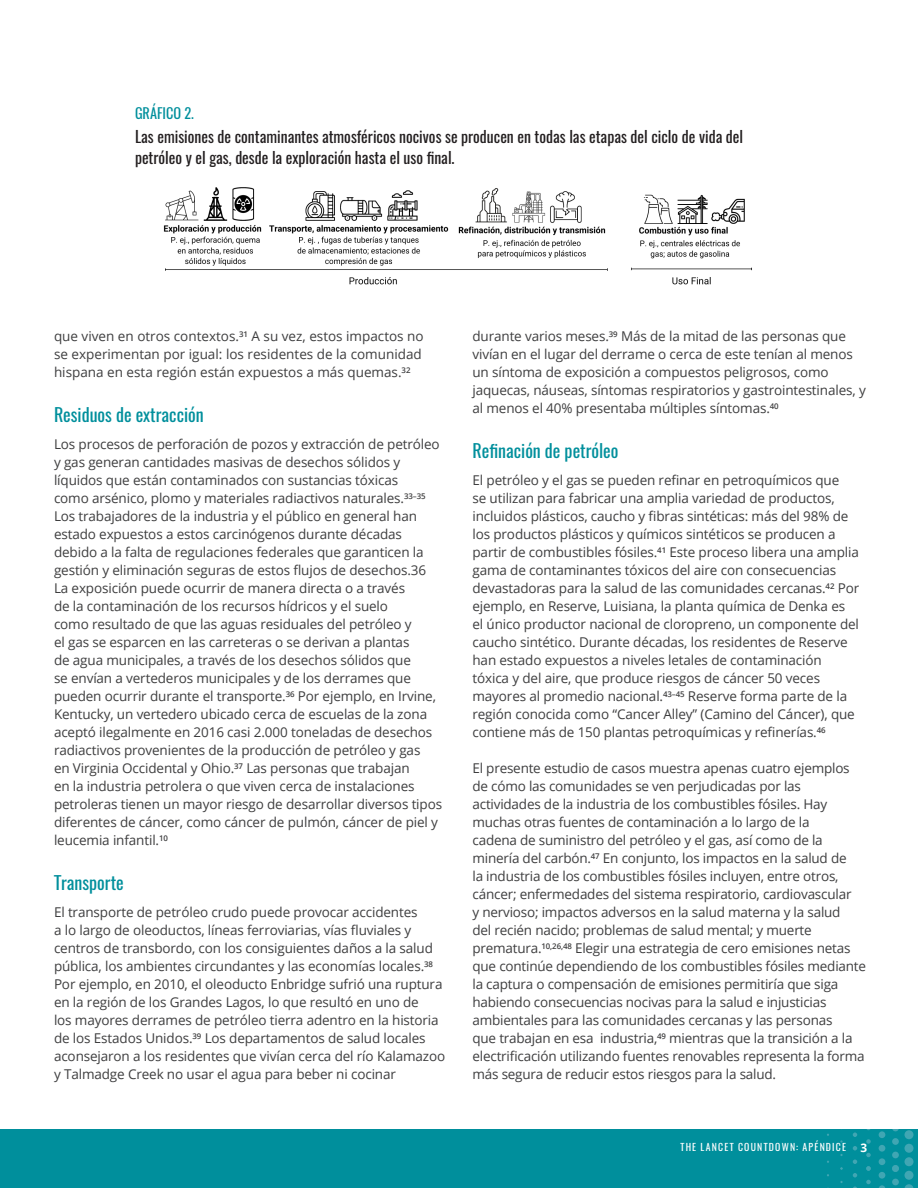
<style>
.page{position:relative;width:918px;height:1188px;background:#fff}
.page>*{position:absolute;margin:0;border:0;box-sizing:border-box;transform-origin:0 0}
.Subhead_1_Line{font:18px "Oswald";color:#008f9c}
.AI_Header_1_blk_-_2{font:15.75px/20.2px "Oswald";color:#231f20}
.Figure___Table_1{font:14.25px "Oswald";color:#008f9c}
.text_9_12{font:13.5px/18px "Open Sans";letter-spacing:-.01em;color:#3e3e3f}
.t1{font:9.75px "Oswald";letter-spacing:.125em;color:#fff}
.s1{font-family:"Open Sans";font-weight:700;font-size:11.85px}
</style>
<div class="page">
<div style="left:0;top:1130px;width:918px;height:58px;background:#008f9c"></div>
<div style="left:892px;top:1125px;width:7px;height:6px;background:#40a6b3;border-radius:50%"></div>
<div style="left:892px;top:1138px;width:7px;height:7px;background:#40a6b3;border-radius:50%"></div>
<div style="left:892px;top:1152px;width:7px;height:6px;background:#40a6b3;border-radius:50%"></div>
<div style="left:879px;top:1131px;width:6px;height:7px;background:#40a6b3;border-radius:50%"></div>
<div style="left:879px;top:1145px;width:6px;height:7px;background:#40a6b3;border-radius:50%"></div>
<div style="left:879px;top:1158px;width:6px;height:7px;background:#40a6b3;border-radius:50%"></div>
<svg style="left:866px;top:1139px;width:5px;height:5px"></svg>
<svg style="left:866px;top:1153px;width:5px;height:4px"></svg>
<svg style="left:853px;top:1132px;width:4px;height:5px"></svg>
<svg style="left:853px;top:1146px;width:4px;height:4px"></svg>
<svg style="left:853px;top:1160px;width:4px;height:4px"></svg>
<svg style="left:904px;top:1130px;width:10px;height:58px"></svg>
<div style="left:892px;top:1165px;width:7px;height:7px;background:#40a6b3;border-radius:50%"></div>
<div style="left:892px;top:1179px;width:7px;height:6px;background:#40a6b3;border-radius:50%"></div>
<div style="left:879px;top:1172px;width:6px;height:7px;background:#40a6b3;border-radius:50%"></div>
<svg style="left:879px;top:1185px;width:6px;height:3px"></svg>
<svg style="left:866px;top:1166px;width:5px;height:5px"></svg>
<svg style="left:866px;top:1180px;width:5px;height:4px"></svg>
<svg style="left:853px;top:1173px;width:4px;height:5px"></svg>
<div style="left:778px;top:1112px;width:140px;height:18px;background:#fff"></div>
<img style="left:163px;top:187px;width:589px;height:98px">
<p class="Figure___Table_1" style="left:135px;top:104px;width:60px">GRÁFICO 2.</p>
<p class="AI_Header_1_blk_-_2" style="left:135px;top:127px;width:610px">Las emisiones de contaminantes atmosféricos nocivos se producen en todas las etapas del ciclo de vida del petróleo y el gas, desde la exploración hasta el uso final.</p>
<p class="text_9_12" style="left:54px;top:327px;width:371px">que viven en otros contextos.<sup>31</sup> A su vez, estos impactos no se experimentan por igual: los residentes de la comunidad hispana en esta región están expuestos a más quemas.<sup>32</sup></p>
<p class="Subhead_1_Line" style="left:54px;top:402px;width:151px">Residuos de extracción</p>
<p class="text_9_12" style="left:54px;top:435px;width:390px">Los procesos de perforación de pozos y extracción de petróleo y gas generan cantidades masivas de desechos sólidos y líquidos que están contaminados con sustancias tóxicas<br>como arsénico, plomo y materiales radiactivos naturales.<sup>33–35<br></sup>Los trabajadores de la industria y el público en general han estado expuestos a estos carcinógenos durante décadas debido a la falta de regulaciones federales que garanticen la gestión y eliminación seguras de estos flujos de desechos.36<br>La exposición puede ocurrir de manera directa o a través<br>de la contaminación de los recursos hídricos y el suelo<br>como resultado de que las aguas residuales del petróleo y<br>el gas se esparcen en las carreteras o se derivan a plantas<br>de agua municipales, a través de los desechos sólidos que<br>se envían a vertederos municipales y de los derrames que pueden ocurrir durante el transporte.<sup>36</sup> Por ejemplo, en Irvine, Kentucky, un vertedero ubicado cerca de escuelas de la zona aceptó ilegalmente en 2016 casi 2.000 toneladas de desechos radiactivos provenientes de la producción de petróleo y gas<br>en Virginia Occidental y Ohio.<sup>37</sup> Las personas que trabajan<br>en la industria petrolera o que viven cerca de instalaciones petroleras tienen un mayor riesgo de desarrollar diversos tipos diferentes de cáncer, como cáncer de pulmón, cáncer de piel y leucemia infantil.<sup>10</sup></p>
<p class="Subhead_1_Line" style="left:54px;top:870px;width:71px">Transporte</p>
<p class="text_9_12" style="left:54px;top:903px;width:393px">El transporte de petróleo crudo puede provocar accidentes<br>a lo largo de oleoductos, líneas ferroviarias, vías fluviales y centros de transbordo, con los consiguientes daños a la salud pública, los ambientes circundantes y las economías locales.<sup>38<br></sup>Por ejemplo, en 2010, el oleoducto Enbridge sufrió una ruptura en la región de los Grandes Lagos, lo que resultó en uno de<br>los mayores derrames de petróleo tierra adentro en la historia de los Estados Unidos.<sup>39</sup> Los departamentos de salud locales aconsejaron a los residentes que vivían cerca del río Kalamazoo y Talmadge Creek no usar el agua para beber ni cocinar</p>
<p class="text_9_12" style="left:472px;top:327px;width:395px">durante varios meses.<sup>39</sup> Más de la mitad de las personas que vivían en el lugar del derrame o cerca de este tenían al menos un síntoma de exposición a compuestos peligrosos, como jaquecas, náuseas, síntomas respiratorios y gastrointestinales, y al menos el 40% presentaba múltiples síntomas.<sup>40</sup></p>
<p class="Subhead_1_Line" style="left:472px;top:438px;width:147px">Refinación de petróleo</p>
<p class="text_9_12" style="left:472px;top:471px;width:388px">El petróleo y el gas se pueden refinar en petroquímicos que<br>se utilizan para fabricar una amplia variedad de productos, incluidos plásticos, caucho y fibras sintéticas: más del 98% de los productos plásticos y químicos sintéticos se producen a partir de combustibles fósiles.<sup>41</sup> Este proceso libera una amplia gama de contaminantes tóxicos del aire con consecuencias devastadoras para la salud de las comunidades cercanas.<sup>42</sup> Por ejemplo, en Reserve, Luisiana, la planta química de Denka es el único productor nacional de cloropreno, un componente del caucho sintético. Durante décadas, los residentes de Reserve han estado expuestos a niveles letales de contaminación tóxica y del aire, que produce riesgos de cáncer 50 veces mayores al promedio nacional.<sup>43–45</sup> Reserve forma parte de la región conocida como “Cancer Alley” (Camino del Cáncer), que contiene más de 150 plantas petroquímicas y refinerías.<sup>46</sup></p>
<p class="text_9_12" style="left:472px;top:759px;width:395px">El presente estudio de casos muestra apenas cuatro ejemplos de cómo las comunidades se ven perjudicadas por las actividades de la industria de los combustibles fósiles. Hay muchas otras fuentes de contaminación a lo largo de la<br>cadena de suministro del petróleo y el gas, así como de la minería del carbón.<sup>47</sup> En conjunto, los impactos en la salud de<br>la industria de los combustibles fósiles incluyen, entre otros, cáncer; enfermedades del sistema respiratorio, cardiovascular<br>y nervioso; impactos adversos en la salud materna y la salud<br>del recién nacido; problemas de salud mental; y muerte prematura.<sup>10,26,48</sup> Elegir una estrategia de cero emisiones netas que continúe dependiendo de los combustibles fósiles mediante la captura o compensación de emisiones permitiría que siga habiendo consecuencias nocivas para la salud e injusticias ambientales para las comunidades cercanas y las personas<br>que trabajan en esa industria,<sup>49</sup> mientras que la transición a la electrificación utilizando fuentes renovables representa la forma más segura de reducir estos riesgos para la salud.</p>
<p class="t1" style="left:680px;top:1141px;width:188px">THE LANCET COUNTDOWN: APÉNDICE <span class="s1">3</span></p>
</div>
